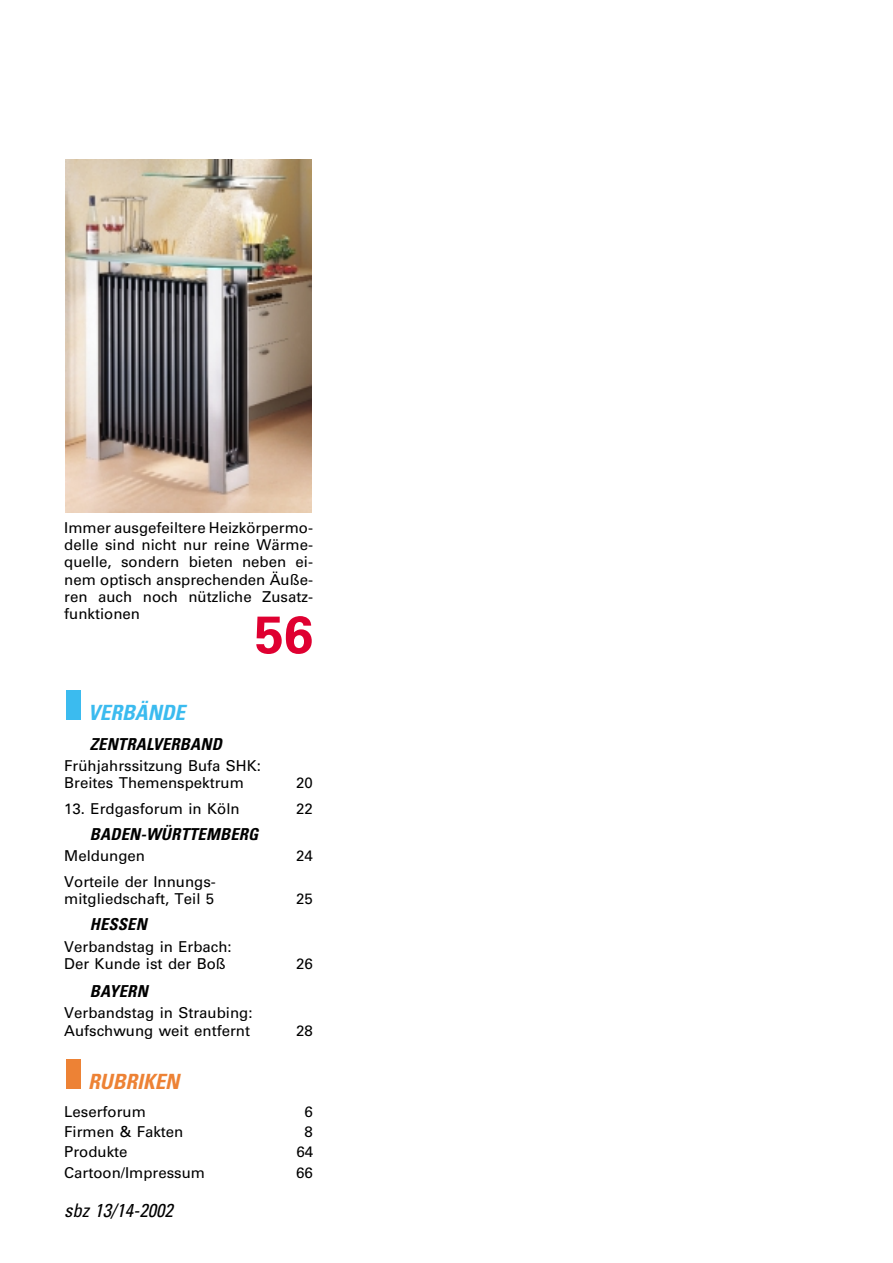
<style>
.page{position:relative;width:893px;height:1263px;background:#fff}
.page>*{position:absolute;margin:0;border:0;box-sizing:border-box;transform-origin:0 0}
.t1{font:700 52.5px "Univers";color:#df0031}
.t2{font:italic 700 condensed 21px "Univers";color:#3bbbef}
.t3{font:italic 700 condensed 21px "Univers";color:#ed8235}
.t4{font:italic condensed 18.75px "Univers";color:#000}
.t5{font:italic 700 condensed 16.5px "Univers";letter-spacing:.015em;color:#000}
.t6{font:15px/17.2px "Univers";color:#000}
</style>
<div class="page">
<div style="left:66px;top:1059px;width:15px;height:30px;background:#ed8235"></div>
<div style="left:66px;top:690px;width:15px;height:30px;background:#3bbbef"></div>
<img style="left:66px;top:159px;width:246px;height:354px">
<p class="t6" style="left:64px;top:520px;width:250px;text-align:justify">Immer ausgefeiltere Heizkörpermo&shy;delle sind nicht nur reine Wärme&shy;quelle, sondern bieten neben ei&shy;nem optisch ansprechenden Äuße&shy;ren auch noch nützliche Zusatz&shy;funktionen</p>
<h1 class="t1" style="left:255px;top:615px;width:60px">56</h1>
<h2 class="t2" style="left:88px;top:705px;width:98px">VERBÄNDE</h2>
<p class="t5" style="left:90px;top:738px;width:134px">ZENTRALVERBAND</p>
<p class="t6" style="left:64px;top:759px;width:198px">Frühjahrssitzung Bufa SHK:<br>Breites Themenspektrum</p>
<p class="t6" style="left:296px;top:776px;width:18px">20</p>
<p class="t6" style="left:64px;top:802px;width:177px">13. Erdgasforum in Köln</p>
<p class="t6" style="left:296px;top:802px;width:18px">22</p>
<p class="t5" style="left:90px;top:828px;width:170px">BADEN-WÜRTTEMBERG</p>
<p class="t6" style="left:64px;top:849px;width:82px">Meldungen</p>
<p class="t6" style="left:296px;top:849px;width:18px">24</p>
<p class="t6" style="left:64px;top:875px;width:153px">Vorteile der Innungs&shy;mitgliedschaft, Teil 5</p>
<p class="t6" style="left:296px;top:892px;width:18px">25</p>
<p class="t5" style="left:90px;top:918px;width:59px">HESSEN</p>
<p class="t6" style="left:64px;top:939px;width:169px">Verbandstag in Erbach:<br>Der Kunde ist der Boß</p>
<p class="t5" style="left:90px;top:985px;width:59px">BAYERN</p>
<p class="t6" style="left:64px;top:1006px;width:190px">Verbandstag in Straubing:<br>Aufschwung weit entfernt</p>
<p class="t6" style="left:296px;top:956px;width:18px">26</p>
<p class="t6" style="left:296px;top:1023px;width:18px">28</p>
<h2 class="t3" style="left:88px;top:1074px;width:93px">RUBRIKEN</h2>
<p class="t6" style="left:64px;top:1104px;width:83px">Leserforum</p>
<p class="t6" style="left:304px;top:1104px;width:10px">6</p>
<p class="t6" style="left:64px;top:1124px;width:121px">Firmen &amp; Fakten</p>
<p class="t6" style="left:304px;top:1124px;width:10px">8</p>
<p class="t6" style="left:64px;top:1145px;width:65px">Produkte</p>
<p class="t6" style="left:296px;top:1145px;width:18px">64</p>
<p class="t6" style="left:64px;top:1165px;width:142px">Cartoon/Impressum</p>
<p class="t6" style="left:296px;top:1165px;width:18px">66</p>
<p class="t4" style="left:64px;top:1203px;width:110px">sbz 13/14-2002</p>
</div>
